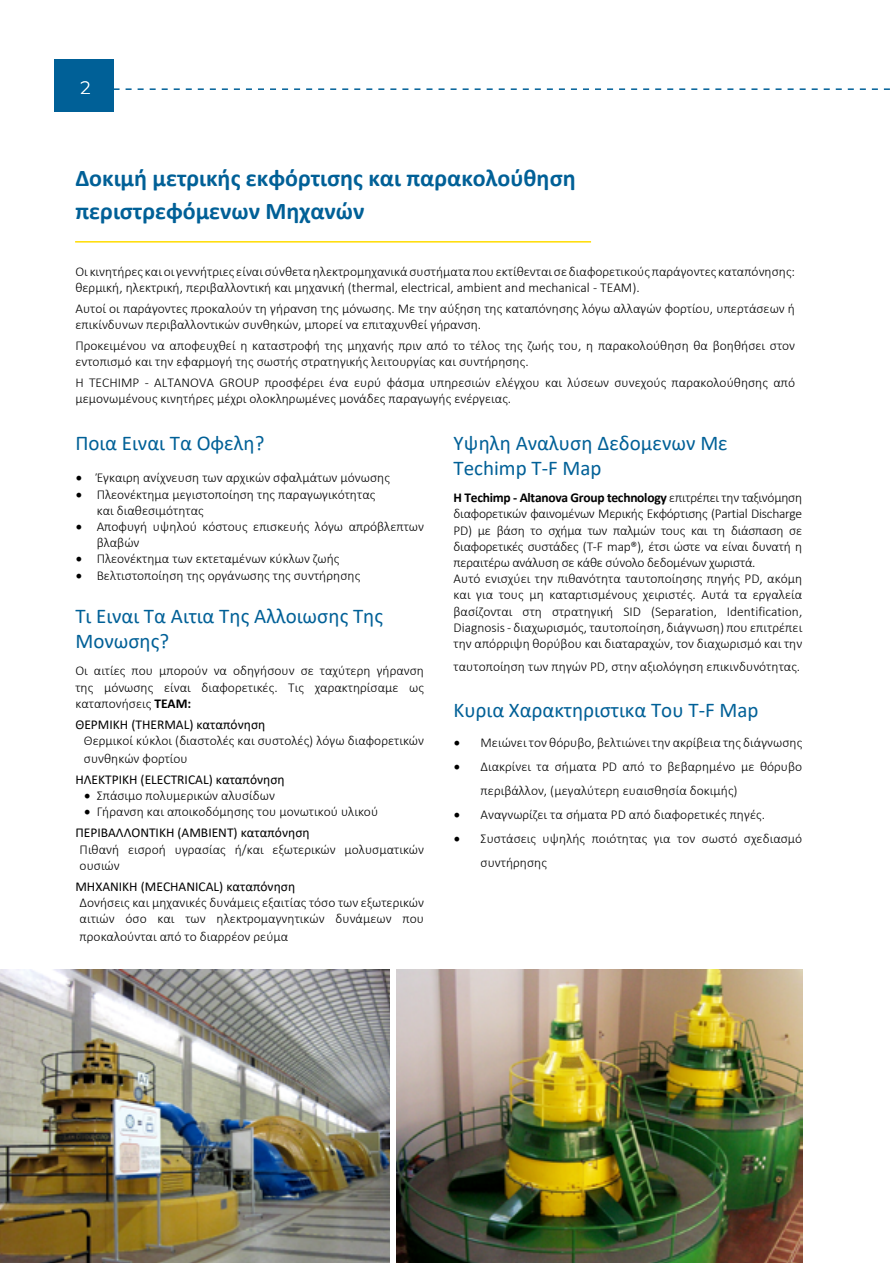
<style>
.page{position:relative;width:893px;height:1263px;background:#fff}
.page>*{position:absolute;margin:0;border:0;box-sizing:border-box;transform-origin:0 0}
.t1{font:700 24px/33px "Calibri";color:#006097}
.t2{font:21px/25.2px "Calibri";color:#006097}
.t3{font:300 18px "Montserrat";color:#fff}
.t4{font:300 13.5px/16.2px "Calibri";color:#000}
.t5{font:13.5px "Calibri";color:#000}
.s1{font-family:"Minion Pro";font-weight:400;font-size:18px}
.s2{font-weight:700}
.s3{font-weight:400}
</style>
<div class="page">
<div style="left:54px;top:59px;width:60px;height:52px;background:#006097"></div>
<svg style="left:114px;top:88px;width:776px;height:2px"></svg>
<hr style="left:75px;top:241px;width:516px;height:2px;background:#ffdc00">
<img style="left:397px;top:969px;width:405px;height:294px">
<img style="left:0;top:969px;width:390px;height:294px">
<h3 class="t3" style="left:81px;top:75px;width:12px">2</h3>
<h1 class="t1" style="left:75px;top:161px;width:502px">Δοκιμή μετρικής εκφόρτισης και παρακολούθηση περιστρεφόμενων Μηχανών</h1>
<p class="t4" style="left:75px;top:263px;width:721px">Οι κινητήρες και οι γεννήτριες είναι σύνθετα ηλεκτρομηχανικά συστήματα που εκτίθενται σε διαφορετικούς παράγοντες καταπόνησης: θερμική, ηλεκτρική, περιβαλλοντική και μηχανική (thermal, electrical, ambient and mechanical - TEAM).</p>
<p class="t4" style="left:75px;top:300px;width:721px">Αυτοί οι παράγοντες προκαλούν τη γήρανση της μόνωσης. Με την αύξηση της καταπόνησης λόγω αλλαγών φορτίου, υπερτάσεων ή επικίνδυνων περιβαλλοντικών συνθηκών, μπορεί να επιταχυνθεί γήρανση.</p>
<p class="t4" style="left:75px;top:337px;width:721px">Προκειμένου να αποφευχθεί η καταστροφή της μηχανής πριν από το τέλος της ζωής του, η παρακολούθηση θα βοηθήσει στον εντοπισμό και την εφαρμογή της σωστής στρατηγικής λειτουργίας και συντήρησης.</p>
<p class="t4" style="left:75px;top:374px;width:721px">Η TECHIMP - ALTANOVA GROUP προσφέρει ένα ευρύ φάσμα υπηρεσιών ελέγχου και λύσεων συνεχούς παρακολούθησης από μεμονωμένους κινητήρες μέχρι ολοκληρωμένες μονάδες παραγωγής ενέργειας.</p>
<h2 class="t2" style="left:75px;top:430px;width:191px">Ποια Ειναι Τα Οφελη?</h2>
<p class="t4" style="left:75px;top:470px;width:316px"><span class="s1">•</span> Έγκαιρη ανίχνευση των αρχικών σφαλμάτων μόνωσης</p>
<p class="t4" style="left:97px;top:486px;width:280px;text-indent:-21px"><span class="s1">•</span> Πλεονέκτημα μεγιστοποίηση της παραγωγικότητας και διαθεσιμότητας</p>
<p class="t4" style="left:97px;top:518px;width:329px;text-indent:-21px"><span class="s1">•</span> Αποφυγή υψηλού κόστους επισκευής λόγω απρόβλεπτων βλαβών</p>
<p class="t4" style="left:75px;top:551px;width:266px"><span class="s1">•</span> Πλεονέκτημα των εκτεταμένων κύκλων ζωής</p>
<p class="t4" style="left:75px;top:567px;width:286px"><span class="s1">•</span> Βελτιστοποίηση της οργάνωσης της συντήρησης</p>
<h2 class="t2" style="left:75px;top:603px;width:309px">Τι Ειναι Τα Αιτια Της Αλλοιωσης Της<br>Μονωσης?</h2>
<p class="t4" style="left:75px;top:663px;width:350px;text-align:justify">Οι αιτίες που μπορούν να οδηγήσουν σε ταχύτερη γήρανση της μόνωσης είναι διαφορετικές. Τις χαρακτηρίσαμε ως καταπονήσεις <span class="s2">TEAM:</span></p>
<p class="t5" style="left:75px;top:715px;width:192px">ΘΕΡΜΙΚΗ (THERMAL) καταπόνηση</p>
<p class="t4" style="left:84px;top:731px;width:342px;line-height:18px">Θερμικοί κύκλοι (διαστολές και συστολές) λόγω διαφορετικών συνθηκών φορτίου</p>
<p class="t5" style="left:75px;top:770px;width:211px">ΗΛΕΚΤΡΙΚΗ (ELECTRICAL) καταπόνηση</p>
<p class="t4" style="left:84px;top:787px;width:192px"><span class="s1">•</span> Σπάσιμο πολυμερικών αλυσίδων</p>
<p class="t4" style="left:75px;top:801px;width:304px;line-height:21px;text-indent:9px"><span class="s1">•</span> Γήρανση και αποικοδόμησης του μονωτικού υλικού<br><span class="s3">ΠΕΡΙΒΑΛΛΟΝΤΙΚΗ (AMBIENT) καταπόνηση</span></p>
<p class="t4" style="left:80px;top:841px;width:346px">Πιθανή εισροή υγρασίας ή/και εξωτερικών μολυσματικών ουσιών</p>
<p class="t5" style="left:75px;top:877px;width:221px">ΜΗΧΑΝΙΚΗ (MECHANICAL) καταπόνηση</p>
<p class="t4" style="left:80px;top:894px;width:346px">Δονήσεις και μηχανικές δυνάμεις εξαιτίας τόσο των εξωτερικών αιτιών όσο και των ηλεκτρομαγνητικών δυνάμεων που</p>
<p class="t4" style="left:80px;top:928px;width:210px">προκαλούνται από το διαρρέον ρεύμα</p>
<h2 class="t2" style="left:454px;top:430px;width:276px">Υψηλη Αναλυση Δεδομενων Με<br>Techimp T-F Map</h2>
<p class="t4" style="left:454px;top:489px;width:350px"><span class="s2">Η Techimp - Altanova Group technology</span> επιτρέπει την ταξινόμηση διαφορετικών φαινομένων Μερικής Εκφόρτισης (Partial Discharge PD) με βάση το σχήμα των παλμών τους και τη διάσπαση σε διαφορετικές συστάδες (T-F map®), έτσι ώστε να είναι δυνατή η περαιτέρω ανάλυση σε κάθε σύνολο δεδομένων χωριστά.<br>Αυτό ενισχύει την πιθανότητα ταυτοποίησης πηγής PD, ακόμη και για τους μη καταρτισμένους χειριστές. Αυτά τα εργαλεία βασίζονται στη στρατηγική SID (Separation, Identification, Diagnosis - διαχωρισμός, ταυτοποίηση, διάγνωση) που επιτρέπει την απόρριψη θορύβου και διαταραχών, τον διαχωρισμό και την</p>
<p class="t4" style="left:454px;top:658px;width:348px">ταυτοποίηση των πηγών PD, στην αξιολόγηση επικινδυνότητας.</p>
<h2 class="t2" style="left:454px;top:697px;width:306px">Κυρια Χαρακτηριστικα Του T-F Map</h2>
<p class="t4" style="left:454px;top:735px;width:350px"><span class="s1">•</span> Μειώνει τον θόρυβο, βελτιώνει την ακρίβεια της διάγνωσης</p>
<p class="t4" style="left:481px;top:755px;width:323px;line-height:24px;text-indent:-27px"><span class="s1">•</span> Διακρίνει τα σήματα PD από το βεβαρημένο με θόρυβο περιβάλλον, (μεγαλύτερη ευαισθησία δοκιμής)</p>
<p class="t4" style="left:454px;top:807px;width:313px"><span class="s1">•</span> Αναγνωρίζει τα σήματα PD από διαφορετικές πηγές.</p>
<p class="t4" style="left:481px;top:827px;width:323px;line-height:24px;text-indent:-27px"><span class="s1">•</span> Συστάσεις υψηλής ποιότητας για τον σωστό σχεδιασμό συντήρησης</p>
</div>
